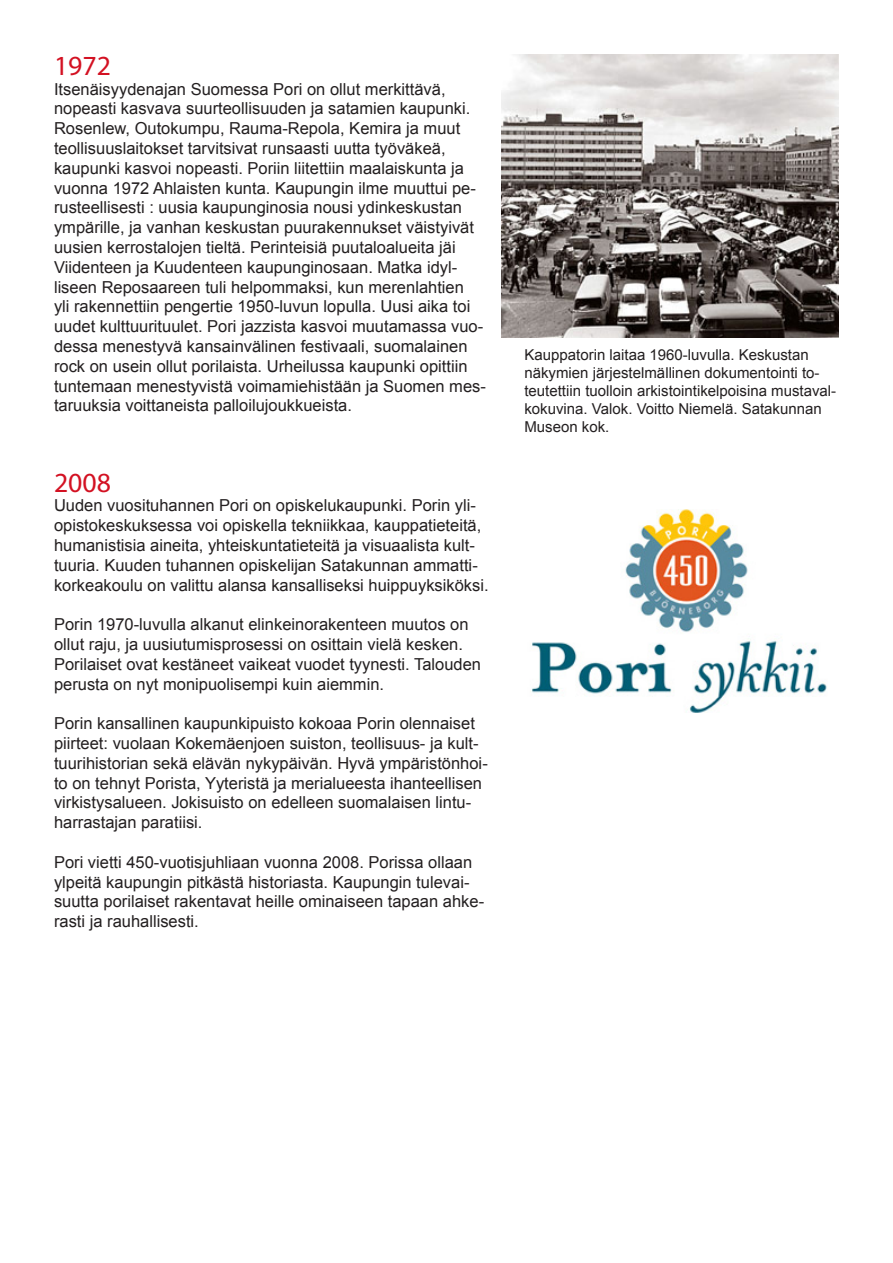
<style>
.page{position:relative;width:893px;height:1263px;background:#fff}
.page>*{position:absolute;margin:0;border:0;box-sizing:border-box;transform-origin:0 0}
.t1{font:27.75px "Myriad Pro";color:#d31122}
.t2{font:16.5px/19.8px "Arial";color:#231f20}
.t3{font:15px/18px "Arial";color:#231f20}
</style>
<div class="page">
<img style="left:501px;top:54px;width:338px;height:284px">
<img style="left:530px;top:509px;width:297px;height:203px">
<h1 class="t1" style="left:54px;top:48px;width:58px">1972</h1>
<p class="t2" style="left:54px;top:79px;width:433px">Itsenäisyydenajan Suomessa Pori on ollut merkittävä, nopeasti kasvava suurteollisuuden ja satamien kaupunki.<br>Rosenlew, Outokumpu, Rauma-Repola, Kemira ja muut teollisuuslaitokset tarvitsivat runsaasti uutta työväkeä, kaupunki kasvoi nopeasti. Poriin liitettiin maalaiskunta ja vuonna 1972 Ahlaisten kunta. Kaupungin ilme muuttui pe&shy;rusteellisesti : uusia kaupunginosia nousi ydinkeskustan ympärille, ja vanhan keskustan puurakennukset väistyivät uusien kerrostalojen tieltä. Perinteisiä puutaloalueita jäi Viidenteen ja Kuudenteen kaupunginosaan. Matka idyl&shy;liseen Reposaareen tuli helpommaksi, kun merenlahtien<br>yli rakennettiin pengertie 1950-luvun lopulla. Uusi aika toi uudet kulttuurituulet. Pori jazzista kasvoi muutamassa vuo&shy;dessa menestyvä kansainvälinen festivaali, suomalainen rock on usein ollut porilaista. Urheilussa kaupunki opittiin tuntemaan menestyvistä voimamiehistään ja Suomen mes&shy;taruuksia voittaneista palloilujoukkueista.</p>
<h1 class="t1" style="left:54px;top:465px;width:58px">2008</h1>
<p class="t2" style="left:54px;top:496px;width:436px">Uuden vuosituhannen Pori on opiskelukaupunki. Porin yli&shy;opistokeskuksessa voi opiskella tekniikkaa, kauppatieteitä, humanistisia aineita, yhteiskuntatieteitä ja visuaalista kult&shy;tuuria. Kuuden tuhannen opiskelijan Satakunnan ammatti&shy;korkeakoulu on valittu alansa kansalliseksi huippuyksiköksi.</p>
<p class="t2" style="left:54px;top:615px;width:429px">Porin 1970-luvulla alkanut elinkeinorakenteen muutos on ollut raju, ja uusiutumisprosessi on osittain vielä kesken.<br>Porilaiset ovat kestäneet vaikeat vuodet tyynesti. Talouden perusta on nyt monipuolisempi kuin aiemmin.</p>
<p class="t2" style="left:54px;top:714px;width:435px">Porin kansallinen kaupunkipuisto kokoaa Porin olennaiset piirteet: vuolaan Kokemäenjoen suiston, teollisuus- ja kult&shy;tuurihistorian sekä elävän nykypäivän. Hyvä ympäristönhoi&shy;to on tehnyt Porista, Yyteristä ja merialueesta ihanteellisen virkistysalueen. Jokisuisto on edelleen suomalaisen lintu&shy;harrastajan paratiisi.</p>
<p class="t2" style="left:54px;top:852px;width:432px">Pori vietti 450-vuotisjuhliaan vuonna 2008. Porissa ollaan ylpeitä kaupungin pitkästä historiasta. Kaupungin tulevai&shy;suutta porilaiset rakentavat heille ominaiseen tapaan ahke&shy;rasti ja rauhallisesti.</p>
<p class="t3" style="left:524px;top:345px;width:313px">Kauppatorin laitaa 1960-luvulla. Keskustan näkymien järjestelmällinen dokumentointi to&shy;teutettiin tuolloin arkistointikelpoisina mustaval&shy;kokuvina. Valok. Voitto Niemelä. Satakunnan Museon kok.</p>
</div>
